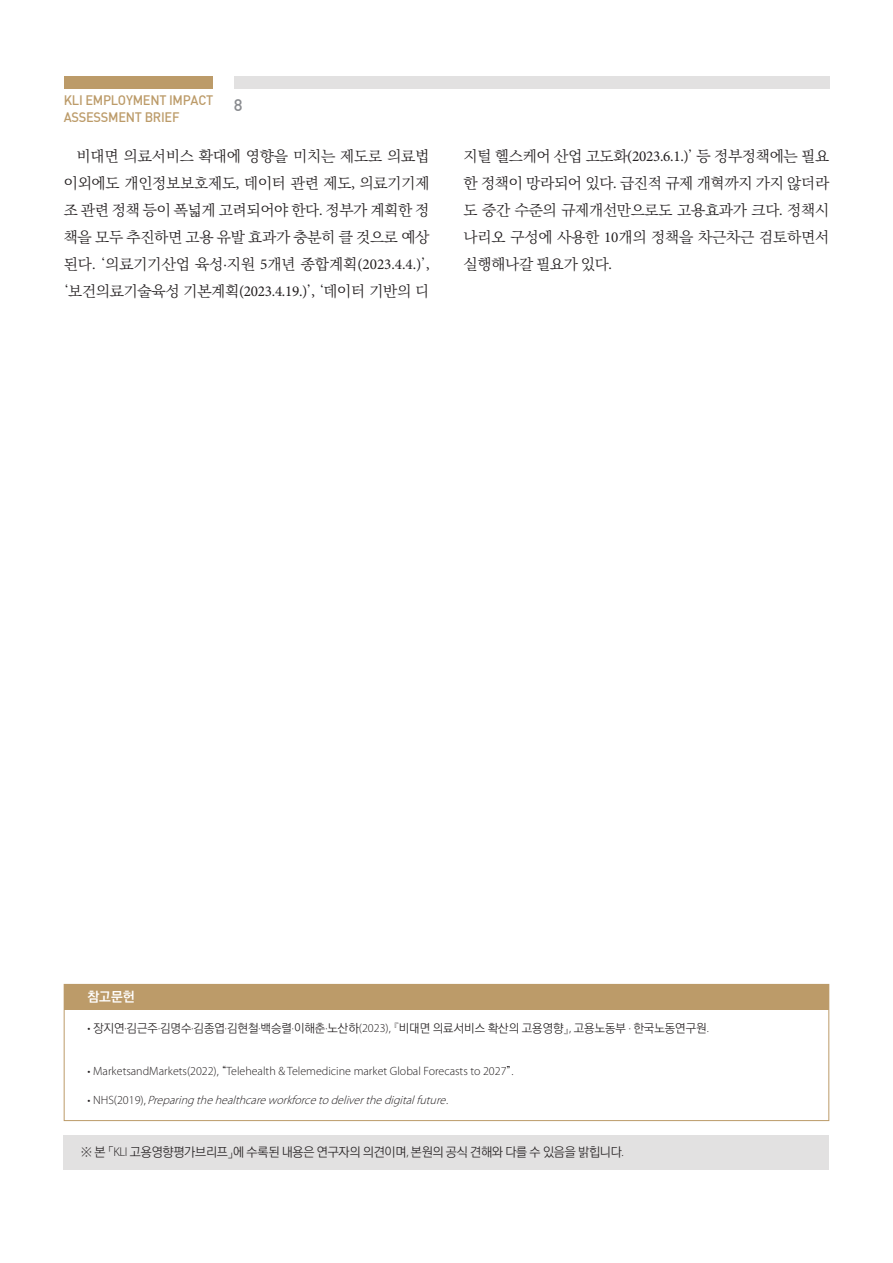
<style>
.page{position:relative;width:893px;height:1263px;background:#fff}
.page>*{position:absolute;margin:0;border:0;box-sizing:border-box;transform-origin:0 0}
.t1{font:16.5px "Dinmed";color:#8a8c90}
.본문{font:15.15px/27px "Ko Pub World Batang PL";letter-spacing:-.02em;color:#231f20;text-align:justify}
.t2{font:13.5px/16.5px "Dinmed";letter-spacing:-.02em;color:#bc9b69;scale:.95 1}
.참고문헌-제목{font:700 13.5px "Ko Pub Dotum";color:#fff}
.본문-2{font:300 12.75px "Ko Pub Dotum";letter-spacing:-.02em;color:#231f20}
.참고문헌-내용{font:300 12px "Myriad Pro";color:#231f20}
.참고문헌-내용-2{font:300 12px "Ko Pub Dotum";color:#231f20}
.참고문헌-내용-3{font:italic 300 12px "Myriad Pro";color:#231f20}
.s1{font-family:"Minion Pro"}
.s2{font-family:"Myriad Pro"}
.s3{font-family:"Ko Pub Dotum"}
.s4{font-style:normal}
</style>
<div class="page">
<div style="left:234px;top:77px;width:595px;height:12px;background:#e2e1e1"></div>
<div style="left:64px;top:77px;width:149px;height:12px;background:#bc9b69"></div>
<div style="left:64px;top:1135px;width:765px;height:34px;background:#e2e1e1"></div>
<div style="left:64px;top:984px;width:765px;height:137px;background:#fff;border:1px solid #bc9b69"></div>
<div style="left:64px;top:984px;width:764px;height:26px;background:#bc9b69"></div>
<p class="t2" style="left:64px;top:92px;width:159px">KLI EMPLOYMENT IMPACT<br>ASSESSMENT BRIEF</p>
<p class="본문" style="left:64px;top:143px;width:367px;text-indent:13px">비대면 의료서비스 확대에 영향을 미치는 제도로 의료법 이외에도 개인정보보호제도<span class="s1">,</span> 데이터 관련 제도<span class="s1">,</span> 의료기기제 조 관련 정책 등이 폭넓게 고려되어야 한다<span class="s1">.</span> 정부가 계획한 정 책을 모두 추진하면 고용 유발 효과가 충분히 클 것으로 예상 된다<span class="s1">.</span> ‘의료기기산업 육성<span class="s1">·</span>지원 <span class="s1">5</span>개년 종합계획<span class="s1">(2023.4.4.)</span>’<span class="s1">, </span>‘보건의료기술육성 기본계획<span class="s1">(2023.4.19.)</span>’<span class="s1">,</span> ‘데이터 기반의 디</p>
<p class="본문" style="left:463px;top:143px;width:367px">지털 헬스케어 산업 고도화<span class="s1">(2023.6.1.)</span>’ 등 정부정책에는 필요 한 정책이 망라되어 있다<span class="s1">.</span> 급진적 규제 개혁까지 가지 않더라 도 중간 수준의 규제개선만으로도 고용효과가 크다<span class="s1">.</span> 정책시 나리오 구성에 사용한 <span class="s1">10</span>개의 정책을 차근차근 검토하면서 실행해나갈 필요가 있다<span class="s1">.</span></p>
<p class="t1" style="left:234px;top:95px;width:10px">8</p>
<p class="참고문헌-제목" style="left:88px;top:990px;width:49px">참고문헌</p>
<p class="참고문헌-내용-2" style="left:88px;top:1023px;width:623px"><span class="s2">•</span> 장지연<span class="s2">·</span>김근주<span class="s2">·</span>김명수<span class="s2">·</span>김종엽<span class="s2">·</span>김현철<span class="s2">·</span>백승렬<span class="s2">·</span>이해춘<span class="s2">·</span>노산하<span class="s2">(2023),</span> 『비대면 의료서비스 확산의 고용영향』<span class="s2">,</span> 고용노동부 <span class="s2">·</span> 한국노동연구원<span class="s2">.</span></p>
<p class="참고문헌-내용" style="left:88px;top:1063px;width:427px">• MarketsandMarkets(2022), <span class="s3">“</span>Telehealth &amp; Telemedicine market Global Forecasts to 2027<span class="s3">”</span>.</p>
<p class="참고문헌-내용-3" style="left:88px;top:1093px;width:363px"><span class="s4">• N H S ( 2 0 1 9 ) ,</span> Preparingthehealthcareworkforcetodeliverthedigitalfuture<span class="s4">.</span></p>
<p class="본문-2" style="left:81px;top:1146px;width:544px">※ 본 「<span class="s2">KLI</span> 고용영향평가브리프」에 수록된 내용은 연구자의 의견이며<span class="s2">,</span> 본원의 공식 견해와 다를 수 있음을 밝힙니다<span class="s2">.</span></p>
</div>
